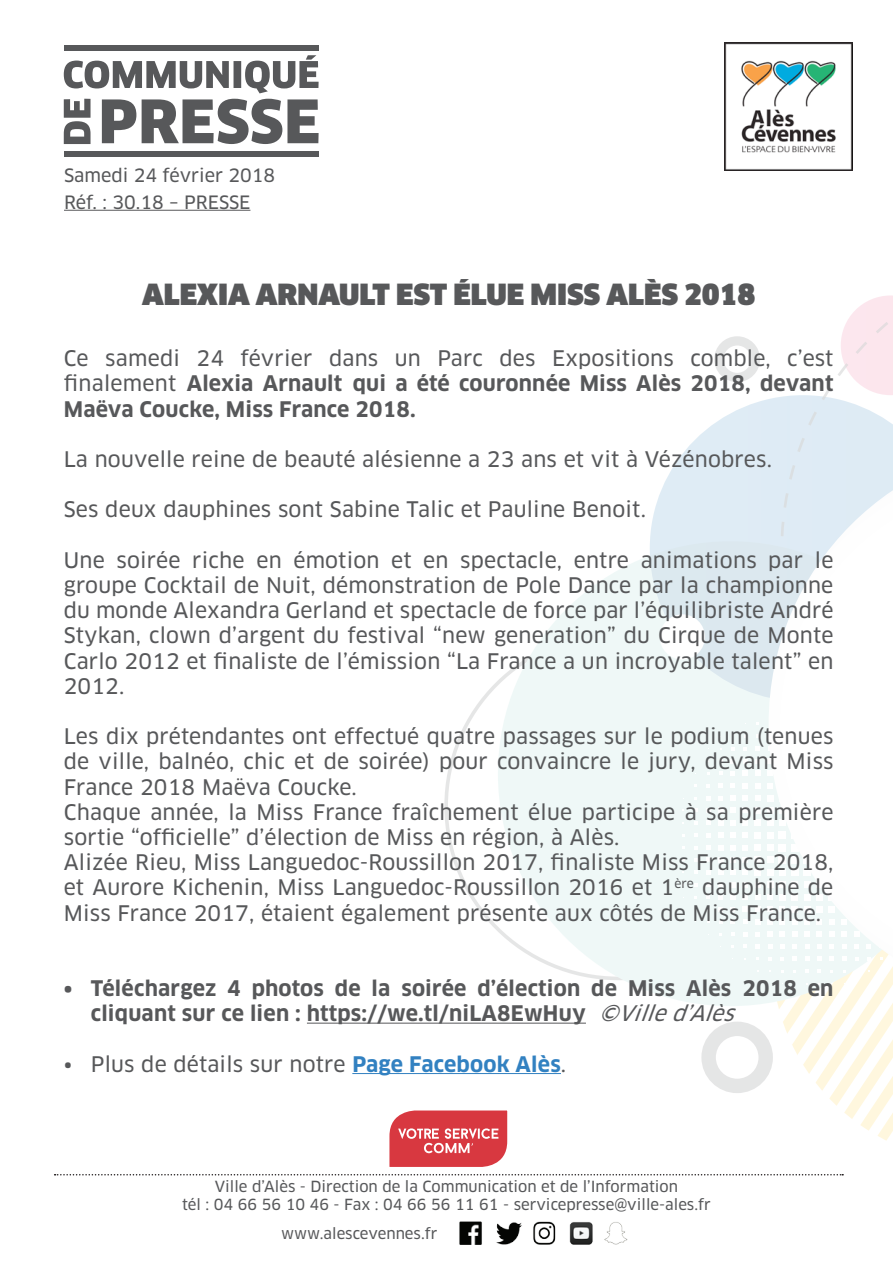
<style>
.page{position:relative;width:893px;height:1263px;background:#fff}
.page>*{position:absolute;margin:0;border:0;box-sizing:border-box;transform-origin:0 0}
.t1{font:900 28.5px "Clan OT";color:#57585a}
.t2{font:21px/25.2px "Clan OT News";letter-spacing:.01em;color:#57585a;text-align:justify}
.t3{font:700 21px/25.2px "Clan OT";letter-spacing:.01em;color:#57585a}
.t4{font:18px/27px "Clan OT News";color:#57585a}
.t5{font:15px/18px "Clan OT News";color:#57585a;text-align:center}
.s1{font-family:"Clan OT News";font-weight:400}
.s2{font-family:"Clan OT News";font-weight:400;font-style:italic}
.s3{font-family:"Clan OT";font-weight:700;color:#3281c1}
</style>
<div class="page">
<svg style="left:498px;top:556px;width:281px;height:450px;fill:#eff8f7"></svg>
<svg style="left:756px;top:734px;width:3px;height:4px"></svg>
<svg style="left:743px;top:747px;width:4px;height:4px"></svg>
<svg style="left:755px;top:746px;width:5px;height:5px"></svg>
<svg style="left:731px;top:759px;width:4px;height:4px"></svg>
<svg style="left:743px;top:759px;width:5px;height:4px"></svg>
<svg style="left:755px;top:758px;width:5px;height:5px"></svg>
<svg style="left:767px;top:758px;width:2px;height:6px"></svg>
<svg style="left:719px;top:771px;width:3px;height:4px"></svg>
<svg style="left:731px;top:771px;width:4px;height:5px"></svg>
<svg style="left:743px;top:771px;width:5px;height:5px"></svg>
<svg style="left:755px;top:771px;width:5px;height:5px"></svg>
<svg style="left:706px;top:784px;width:4px;height:3px"></svg>
<svg style="left:718px;top:783px;width:5px;height:5px"></svg>
<svg style="left:730px;top:783px;width:5px;height:5px"></svg>
<svg style="left:743px;top:783px;width:5px;height:5px"></svg>
<svg style="left:755px;top:783px;width:5px;height:5px"></svg>
<svg style="left:767px;top:783px;width:2px;height:6px"></svg>
<svg style="left:706px;top:796px;width:4px;height:4px"></svg>
<svg style="left:718px;top:796px;width:5px;height:4px"></svg>
<svg style="left:730px;top:795px;width:5px;height:6px"></svg>
<svg style="left:742px;top:795px;width:6px;height:6px"></svg>
<svg style="left:755px;top:795px;width:6px;height:6px"></svg>
<svg style="left:767px;top:795px;width:2px;height:6px"></svg>
<svg style="left:706px;top:808px;width:4px;height:5px"></svg>
<svg style="left:718px;top:808px;width:5px;height:5px"></svg>
<svg style="left:730px;top:808px;width:6px;height:5px"></svg>
<svg style="left:742px;top:808px;width:6px;height:5px"></svg>
<svg style="left:755px;top:807px;width:6px;height:6px"></svg>
<div style="left:767px;top:807px;width:6px;height:7px;background:#fff"></div>
<svg style="left:694px;top:821px;width:4px;height:4px"></svg>
<svg style="left:706px;top:820px;width:4px;height:5px"></svg>
<svg style="left:718px;top:820px;width:5px;height:5px"></svg>
<svg style="left:730px;top:820px;width:6px;height:6px"></svg>
<svg style="left:742px;top:820px;width:6px;height:6px"></svg>
<div style="left:754px;top:820px;width:7px;height:6px;background:#fff"></div>
<div style="left:767px;top:819px;width:6px;height:7px;background:#fff"></div>
<svg style="left:694px;top:833px;width:4px;height:4px"></svg>
<svg style="left:706px;top:833px;width:4px;height:4px"></svg>
<svg style="left:718px;top:832px;width:5px;height:6px"></svg>
<svg style="left:730px;top:832px;width:6px;height:6px"></svg>
<svg style="left:742px;top:832px;width:6px;height:6px"></svg>
<div style="left:754px;top:832px;width:7px;height:6px;background:#fff"></div>
<svg style="left:767px;top:832px;width:2px;height:6px"></svg>
<svg style="left:694px;top:846px;width:4px;height:3px"></svg>
<svg style="left:706px;top:845px;width:4px;height:5px"></svg>
<svg style="left:718px;top:845px;width:5px;height:5px"></svg>
<svg style="left:730px;top:845px;width:6px;height:5px"></svg>
<svg style="left:742px;top:844px;width:6px;height:6px"></svg>
<div style="left:754px;top:844px;width:7px;height:7px;background:#fff"></div>
<div style="left:767px;top:844px;width:6px;height:7px;background:#fff"></div>
<svg style="left:694px;top:858px;width:4px;height:4px"></svg>
<svg style="left:706px;top:857px;width:4px;height:5px"></svg>
<svg style="left:718px;top:857px;width:5px;height:5px"></svg>
<svg style="left:730px;top:857px;width:6px;height:6px"></svg>
<svg style="left:742px;top:857px;width:6px;height:6px"></svg>
<div style="left:754px;top:857px;width:7px;height:6px;background:#fff"></div>
<div style="left:767px;top:856px;width:6px;height:7px;background:#fff"></div>
<svg style="left:694px;top:870px;width:4px;height:4px"></svg>
<svg style="left:706px;top:870px;width:4px;height:4px"></svg>
<svg style="left:718px;top:870px;width:5px;height:5px"></svg>
<svg style="left:730px;top:869px;width:6px;height:6px"></svg>
<svg style="left:742px;top:869px;width:6px;height:6px"></svg>
<svg style="left:755px;top:869px;width:6px;height:6px"></svg>
<svg style="left:767px;top:869px;width:2px;height:6px"></svg>
<svg style="left:706px;top:882px;width:4px;height:5px"></svg>
<svg style="left:718px;top:882px;width:5px;height:5px"></svg>
<svg style="left:730px;top:882px;width:6px;height:5px"></svg>
<svg style="left:742px;top:882px;width:6px;height:5px"></svg>
<svg style="left:755px;top:882px;width:6px;height:6px"></svg>
<div style="left:767px;top:881px;width:6px;height:7px;background:#fff"></div>
<svg style="left:706px;top:895px;width:4px;height:4px"></svg>
<svg style="left:718px;top:895px;width:5px;height:4px"></svg>
<svg style="left:730px;top:894px;width:5px;height:5px"></svg>
<svg style="left:742px;top:894px;width:6px;height:6px"></svg>
<svg style="left:755px;top:894px;width:5px;height:6px"></svg>
<svg style="left:767px;top:894px;width:2px;height:6px"></svg>
<svg style="left:718px;top:907px;width:5px;height:4px"></svg>
<svg style="left:730px;top:907px;width:5px;height:5px"></svg>
<svg style="left:743px;top:907px;width:5px;height:5px"></svg>
<svg style="left:755px;top:907px;width:5px;height:5px"></svg>
<svg style="left:767px;top:906px;width:2px;height:6px"></svg>
<svg style="left:731px;top:919px;width:4px;height:5px"></svg>
<svg style="left:743px;top:919px;width:5px;height:5px"></svg>
<svg style="left:755px;top:919px;width:5px;height:5px"></svg>
<svg style="left:731px;top:932px;width:4px;height:4px"></svg>
<svg style="left:743px;top:932px;width:4px;height:4px"></svg>
<svg style="left:755px;top:932px;width:5px;height:4px"></svg>
<svg style="left:767px;top:931px;width:2px;height:6px"></svg>
<svg style="left:756px;top:944px;width:4px;height:4px"></svg>
<svg style="left:779px;top:1005px;width:114px;height:136px"></svg>
<svg style="left:650px;top:395px;width:243px;height:306px"></svg>
<svg style="left:841px;top:295px;width:52px;height:100px"></svg>
<div style="left:701px;top:1022px;width:72px;height:71px;border:14px solid #57585a;border-radius:50%"></div>
<div style="left:714px;top:336px;width:46px;height:46px;border:9px solid #57585a;border-radius:50%"></div>
<svg style="left:769px;top:442px;width:124px;height:563px"></svg>
<div style="left:660px;top:614px;width:45px;height:45px;background:#fff;border-radius:50%"></div>
<svg style="left:55px;top:1102px;width:786px;height:73px"></svg>
<img style="left:725px;top:42px;width:128px;height:128px">
<hr style="left:307px;top:1023px;width:279px;height:1px;background:#57585a">
<hr style="left:352px;top:1073px;width:209px;height:1px;background:#3281c1">
<hr style="left:64px;top:210px;width:186px;height:1px;background:#57585a">
<img style="left:459px;top:1222px;width:169px;height:23px">
<svg style="left:102px;top:99px;width:217px;height:45px"></svg>
<svg style="left:64px;top:99px;width:27px;height:45px"></svg>
<svg style="left:64px;top:55px;width:255px;height:38px"></svg>
<div style="left:64px;top:46px;width:255px;height:5px;background:#57585a"></div>
<div style="left:64px;top:151px;width:255px;height:6px;background:#57585a"></div>
<p class="t4" style="left:64px;top:162px;width:213px">Samedi 24 février 2018<br>Réf. : 30.18 – PRESSE</p>
<h1 class="t1" style="left:142px;top:278px;width:348px">ALEXIA ARNAULT EST ÉLUE</h1>
<h1 class="t1" style="left:530px;top:278px;width:226px">MISS ALÈS 2018</h1>
<p class="t2" style="left:64px;top:346px;width:771px">Ce samedi 24 février dans un Parc des Expositions comble, c’est</p>
<p class="t3" style="left:64px;top:371px;width:771px"><span class="s1">finalement</span> Alexia Arnault qui a été couronnée Miss Alès 2018, devant<br>Maëva Coucke, Miss France 2018.</p>
<p class="t2" style="left:64px;top:447px;width:710px">La nouvelle reine de beauté alésienne a 23 ans et vit à Vézénobres.</p>
<p class="t2" style="left:64px;top:497px;width:584px">Ses deux dauphines sont Sabine Talic et Pauline Benoit.</p>
<p class="t2" style="left:64px;top:547px;width:771px">Une soirée riche en émotion et en spectacle, entre animations par le groupe Cocktail de Nuit, démonstration de Pole Dance par la championne du monde Alexandra Gerland et spectacle de force par l’équilibriste André Stykan, clown d’argent du festival “new generation” du Cirque de Monte Carlo 2012 et finaliste de l’émission “La France a un incroyable talent” en 2012.</p>
<p class="t2" style="left:64px;top:724px;width:771px;text-align:left">Les dix prétendantes ont effectué quatre passages sur le podium (tenues de ville, balnéo, chic et de soirée) pour convaincre le jury, devant Miss France 2018 Maëva Coucke.<br>Chaque année, la Miss France fraîchement élue participe à sa première sortie “officielle” d’élection de Miss en région, à Alès.<br>Alizée Rieu, Miss Languedoc-Roussillon 2017, finaliste Miss France 2018, et Aurore Kichenin, Miss Languedoc-Roussillon 2016 et 1<sup>ère</sup> dauphine de Miss France 2017, étaient également présente aux côtés de Miss France.</p>
<p class="t3" style="left:91px;top:976px;width:744px;text-indent:-27px">• Téléchargez 4 photos de la soirée d’élection de Miss Alès 2018 en cliquant sur ce lien : https://we.tl/niLA8EwHuy <span class="s2">©Villed’Alès</span></p>
<p class="t2" style="left:64px;top:1051px;width:504px">• Plus de détails sur notre <span class="s3">Page Facebook Alès</span>.</p>
<p class="t5" style="left:182px;top:1178px;width:530px">Ville d’Alès - Direction de la Communication et de l’Information<br>tél : 04 66 56 10 46 - Fax : 04 66 56 11 61 - servicepresse@ville-ales.fr</p>
<p class="t5" style="left:281px;top:1224px;width:158px">www.alescevennes.fr</p>
</div>
